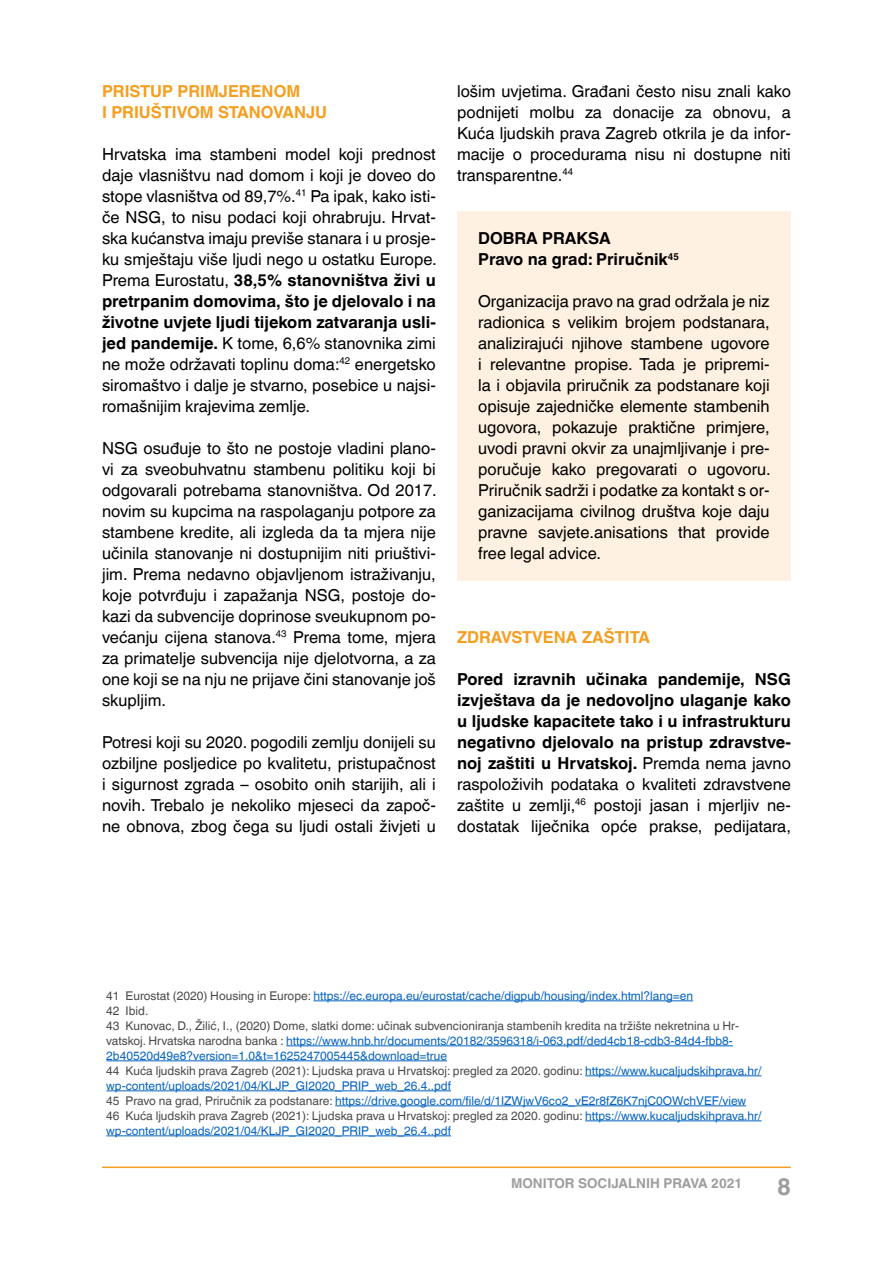
<style>
.page{position:relative;width:893px;height:1263px;background:#fff}
.page>*{position:absolute;margin:0;border:0;box-sizing:border-box;transform-origin:0 0}
.t1{font:700 24px "Helvetica World";color:#9d9d9c}
.t2{font:16.5px/21px "Helvetica World";color:#000;text-align:justify}
.t3{font:700 16.5px/21px "Helvetica World";color:#000}
.t4{font:700 16.5px/21px "Helvetica World";color:#f59e1f}
.t5{font:700 13.5px "Helvetica World";color:#9d9d9c}
.t6{font:12px/15px "Helvetica World";color:#0563c1}
.s1{font-weight:700}
.s2{font-weight:400}
.s3{color:#4a4a49}
</style>
<div class="page">
<hr style="left:102px;top:1166px;width:689px;height:2px;background:#f59e1f">
<hr style="left:313px;top:1000px;width:380px;height:1px;background:#0563c1">
<hr style="left:286px;top:1045px;width:447px;height:1px;background:#0563c1">
<hr style="left:106px;top:1060px;width:341px;height:1px;background:#0563c1">
<hr style="left:585px;top:1075px;width:176px;height:1px;background:#0563c1">
<hr style="left:106px;top:1090px;width:345px;height:1px;background:#0563c1">
<hr style="left:335px;top:1105px;width:411px;height:1px;background:#0563c1">
<hr style="left:585px;top:1120px;width:176px;height:1px;background:#0563c1">
<hr style="left:106px;top:1135px;width:345px;height:1px;background:#0563c1">
<div style="left:457px;top:211px;width:334px;height:75px;background:#fff1e1"></div>
<div style="left:457px;top:274px;width:334px;height:306px;background:#fff1e1"></div>
<p class="t4" style="left:102px;top:81px;width:227px">PRISTUP PRIMJERENOM<br>I PRIUŠTIVOM STANOVANJU</p>
<p class="t2" style="left:102px;top:144px;width:336px">Hrvatska ima stambeni model koji prednost daje vlasništvu nad domom i koji je doveo do stope vlasništva od 89,7%.<sup>41</sup> Pa ipak, kako isti&shy;če NSG, to nisu podaci koji ohrabruju. Hrvat&shy;ska kućanstva imaju previše stanara i u prosje&shy;ku smještaju više ljudi nego u ostatku Europe.<br>Prema Eurostatu, <span class="s1">38,5% stanovništva živi u pretrpanim domovima, što je djelovalo i na životne uvjete ljudi tijekom zatvaranja usli&shy;jed pandemije.</span> K tome, 6,6% stanovnika zimi ne može održavati toplinu doma:<sup>42</sup> energetsko siromaštvo i dalje je stvarno, posebice u najsi&shy;romašnijim krajevima zemlje.</p>
<p class="t2" style="left:102px;top:438px;width:336px">NSG osuđuje to što ne postoje vladini plano&shy;vi za sveobuhvatnu stambenu politiku koji bi odgovarali potrebama stanovništva. Od 2017. novim su kupcima na raspolaganju potpore za stambene kredite, ali izgleda da ta mjera nije učinila stanovanje ni dostupnijim niti priuštivi&shy;jim. Prema nedavno objavljenom istraživanju, koje potvrđuju i zapažanja NSG, postoje do&shy;kazi da subvencije doprinose sveukupnom po&shy;većanju cijena stanova.<sup>43</sup> Prema tome, mjera za primatelje subvencija nije djelotvorna, a za one koji se na nju ne prijave čini stanovanje još skupljim.</p>
<p class="t2" style="left:102px;top:732px;width:335px">Potresi koji su 2020. pogodili zemlju donijeli su ozbiljne posljedice po kvalitetu, pristupačnost i sigurnost zgrada – osobito onih starijih, ali i novih. Trebalo je nekoliko mjeseci da započ&shy;ne obnova, zbog čega su ljudi ostali živjeti u</p>
<p class="t2" style="left:457px;top:81px;width:335px">lošim uvjetima. Građani često nisu znali kako podnijeti molbu za donacije za obnovu, a Kuća ljudskih prava Zagreb otkrila je da infor&shy;macije o procedurama nisu ni dostupne niti transparentne.<sup>44</sup></p>
<p class="t3" style="left:478px;top:228px;width:202px">DOBRA PRAKSA<br>Pravo na grad: Priručnik<sup>45</sup></p>
<p class="t2" style="left:478px;top:291px;width:294px">Organizacija pravo na grad održala je niz radionica s velikim brojem podstanara, analizirajući njihove stambene ugovore i relevantne propise. Tada je pripremi&shy;la i objavila priručnik za podstanare koji opisuje zajedničke elemente stambenih ugovora, pokazuje praktične primjere, uvodi pravni okvir za unajmljivanje i pre&shy;poručuje kako pregovarati o ugovoru.<br>Priručnik sadrži i podatke za kontakt s or&shy;ganizacijama civilnog društva koje daju pravne savjete.anisations that provide free legal advice.</p>
<p class="t4" style="left:457px;top:627px;width:194px">ZDRAVSTVENA ZAŠTITA</p>
<p class="t3" style="left:457px;top:669px;width:335px;text-align:justify">Pored izravnih učinaka pandemije, NSG izvještava da je nedovoljno ulaganje kako u ljudske kapacitete tako i u infrastrukturu negativno djelovalo na pristup zdravstve&shy;noj zaštiti u Hrvatskoj. <span class="s2">Premda nema javno raspoloživih podataka o kvaliteti zdravstvene zaštite u zemlji,</span><sup>46</sup> <span class="s2">postoji jasan i mjerljiv ne&shy;dostatak liječnika opće prakse, pedijatara,</span></p>
<p class="t6" style="left:106px;top:989px;width:657px"><span class="s3">41 Eurostat (2020) Housing in Europe:</span> https://ec.europa.eu/eurostat/cache/digpub/housing/index.html?lang=en<br><span class="s3">42 Ibid.<br>43 Kunovac, D., Žilić, I., (2020) Dome, slatki dome: učinak subvencioniranja stambenih kredita na tržište nekretnina u Hr&shy;vatskoj. Hrvatska narodna banka :</span> https://www.hnb.hr/documents/20182/3596318/i-063.pdf/ded4cb18-cdb3-84d4-fbb8- 2b40520d49e8?version=1.0&amp;t=1625247005445&amp;download=true<br><span class="s3">44 Kuća ljudskih prava Zagreb (2021): Ljudska prava u Hrvatskoj: pregled za 2020. godinu:</span> https://www.kucaljudskihprava.hr/ wp-content/uploads/2021/04/KLJP_GI2020_PRIP_web_26.4..pdf<br><span class="s3">45 Pravo na grad, Priručnik za podstanare:</span> https://drive.google.com/file/d/1IZWjwV6co2_vE2r8fZ6K7njC0OWchVEF/view <span class="s3">46 Kuća ljudskih prava Zagreb (2021): Ljudska prava u Hrvatskoj: pregled za 2020. godinu:</span> https://www.kucaljudskihprava.hr/ wp-content/uploads/2021/04/KLJP_GI2020_PRIP_web_26.4..pdf</p>
<p class="t5" style="left:511px;top:1175px;width:233px">MONITOR SOCIJALNIH PRAVA 2021</p>
<h1 class="t1" style="left:777px;top:1173px;width:15px">8</h1>
</div>
